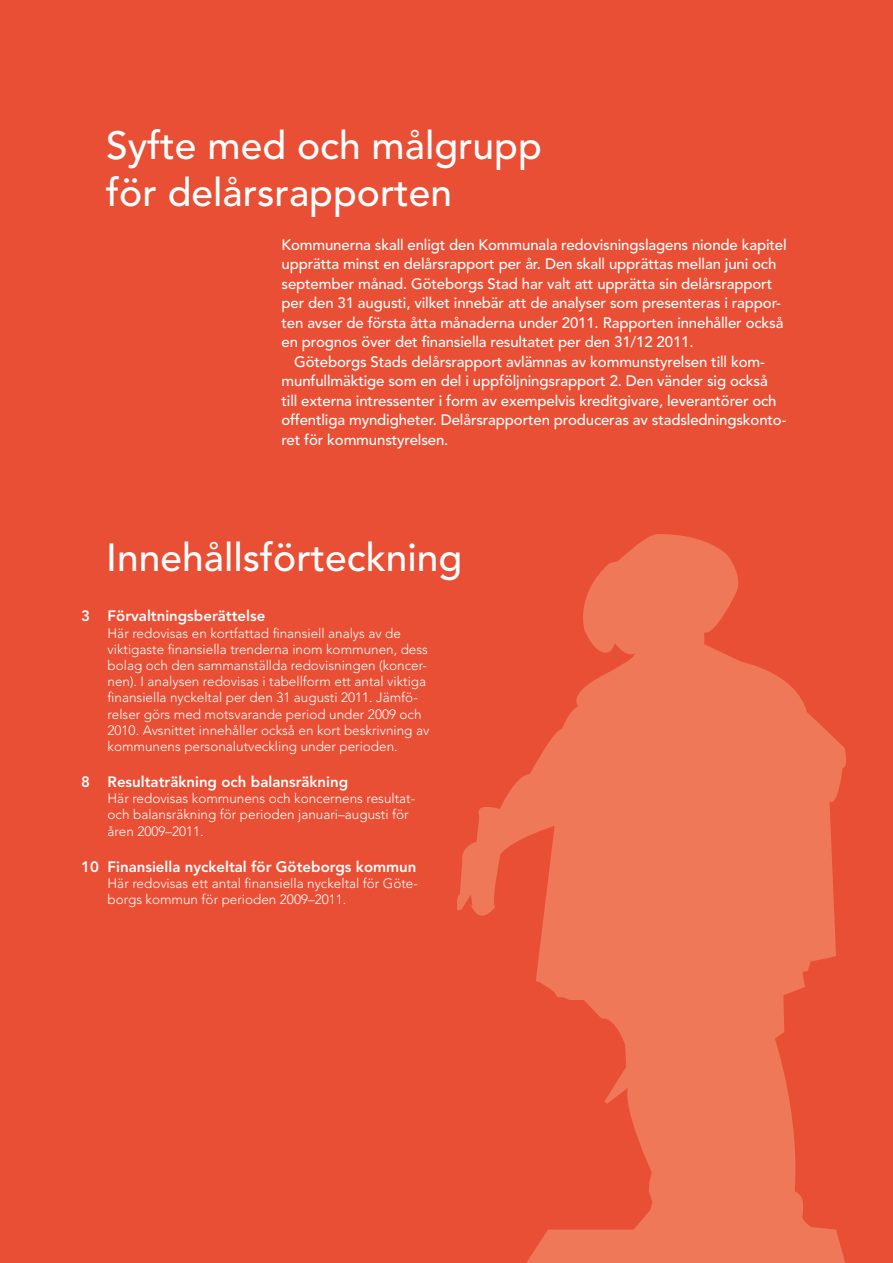
<style>
.page{position:relative;width:893px;height:1263px;background:#e94f35}
.page>*{position:absolute;margin:0;border:0;box-sizing:border-box;transform-origin:0 0}
.t1{font:500 39px/46.8px "Avenir";color:#fff}
.t2{font:500 15px/19.5px "Avenir";letter-spacing:-.01em;color:#fff}
.t3{font:800 15px "Avenir";color:#fff}
.t4{font:300 13.5px/16.2px "Avenir";color:#fff}
</style>
<div class="page">
<svg style="left:457px;top:534px;width:389px;height:729px;fill:#ef7859"></svg>
<div style="left:678px;top:990px;width:77px;height:236px;background:#ef7859"></div>
<h1 class="t1" style="left:106px;top:123px;width:437px">Syfte med och målgrupp för delårsrapporten</h1>
<p class="t2" style="left:282px;top:235px;width:507px">Kommunerna skall enligt den Kommunala redovisningslagens nionde kapitel upprätta minst en delårsrapport per år. Den skall upprättas mellan juni och september månad. Göteborgs Stad har valt att upprätta sin delårsrapport per den 31 augusti, vilket innebär att de analyser som presenteras i rappor&shy;ten avser de första åtta månaderna under 2011. Rapporten innehåller också en prognos över det finansiella resultatet per den 31/12 2011.</p>
<p class="t2" style="left:282px;top:352px;width:506px;text-indent:13px">Göteborgs Stads delårsrapport avlämnas av kommunstyrelsen till kom&shy;munfullmäktige som en del i uppföljningsrapport 2. Den vänder sig också till externa intressenter i form av exempelvis kreditgivare, leverantörer och offentliga myndigheter. Delårsrapporten produceras av stadsledningskonto&shy;ret för kommunstyrelsen.</p>
<h1 class="t1" style="left:106px;top:535px;width:358px">Innehållsförteckning</h1>
<p class="t3" style="left:81px;top:607px;width:10px">3</p>
<p class="t3" style="left:81px;top:773px;width:10px">8</p>
<p class="t3" style="left:81px;top:857px;width:19px">10</p>
<p class="t3" style="left:108px;top:607px;width:159px">Förvaltningsberättelse</p>
<p class="t4" style="left:108px;top:625px;width:323px">Här redovisas en kortfattad finansiell analys av de viktigaste finansiella trenderna inom kommunen, dess bolag och den sammanställda redovisningen (koncer&shy;nen). I analysen redovisas i tabellform ett antal viktiga finansiella nyckeltal per den 31 augusti 2011. Jämfö&shy;relser görs med motsvarande period under 2009 och 2010. Avsnittet innehåller också en kort beskrivning av kommunens personalutveckling under perioden.</p>
<p class="t3" style="left:108px;top:773px;width:242px">Resultaträkning och balansräkning</p>
<p class="t4" style="left:108px;top:790px;width:309px">Här redovisas kommunens och koncernens resultat&shy;och balansräkning för perioden januari–augusti för åren 2009–2011.</p>
<p class="t3" style="left:108px;top:857px;width:310px">Finansiella nyckeltal för Göteborgs kommun</p>
<p class="t4" style="left:108px;top:875px;width:312px">Här redovisas ett antal finansiella nyckeltal för Göte&shy;borgs kommun för perioden 2009–2011.</p>
</div>
